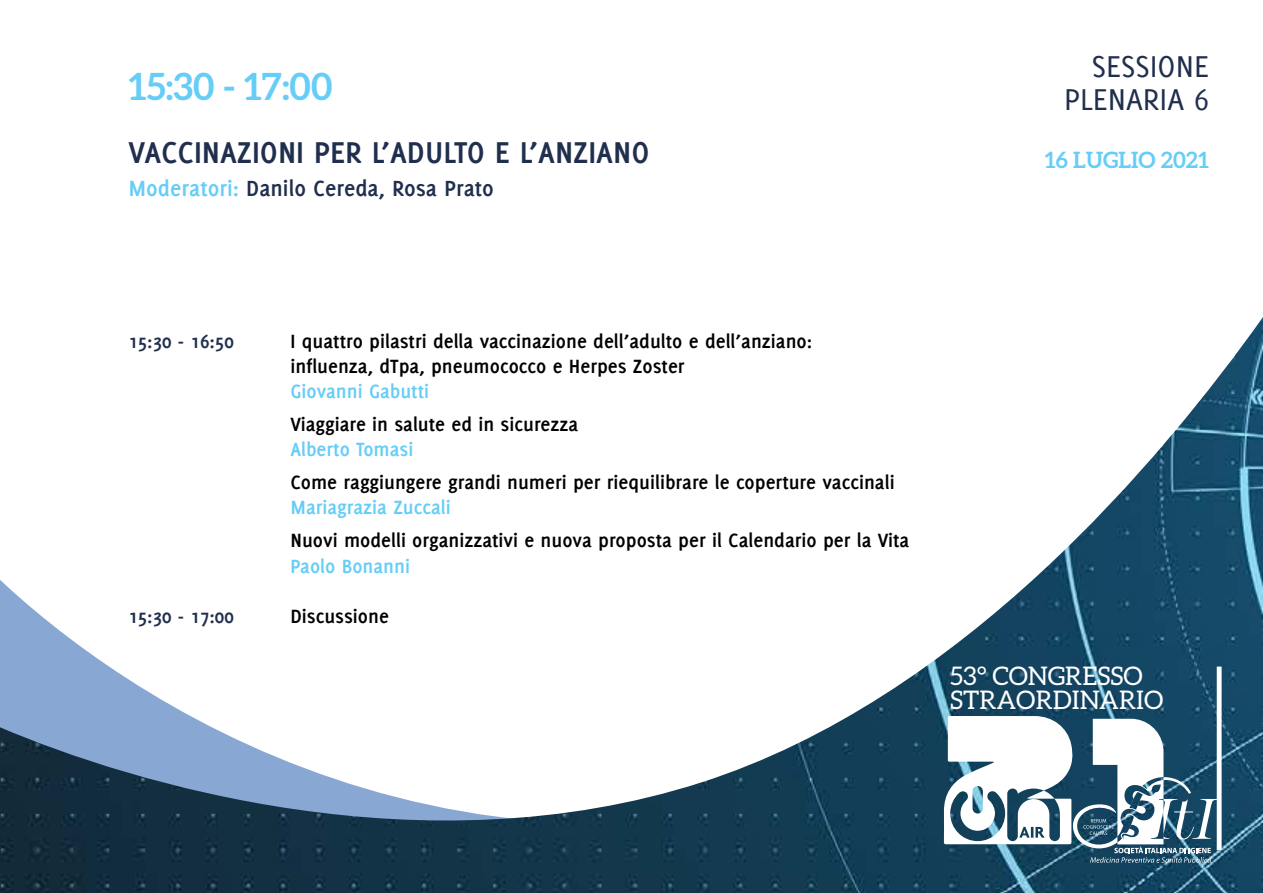
<style>
.page{position:relative;width:1263px;height:893px;background:#fff}
.page>*{position:absolute;margin:0;border:0;box-sizing:border-box;transform-origin:0 0}
.t1{font:700 37.5px "Aleo";color:#66cdf7}
.t2{font:700 33px "Delicious";color:#212f4e}
.t3{font:33px/33px "Delicious";color:#212f4e;text-align:right}
.t4{font:25.65px/23.9px "Aleo";color:#fff}
.t5{font:700 24px "Delicious";color:#212f4e}
.t6{font:700 22.5px "Aleo";color:#66cdf7}
.t7{font:700 21px/25.2px "Delicious";color:#000}
.t8{font:700 21px "Delicious";color:#66cdf7}
.t9{font:700 21px "Delicious";color:#212f4e}
.s1{color:#66cdf7}
</style>
<div class="page">
<img style="left:0;top:317px;width:1263px;height:576px">
<svg style="left:944px;top:716px;width:275px;height:150px"></svg>
<hr style="left:1217px;top:667px;width:4px;height:183px;background:#fff">
<h1 class="t1" style="left:128px;top:65px;width:205px">15:30 - 17:00</h1>
<h2 class="t2" style="left:128px;top:133px;width:522px">VACCINAZIONI PER L’ADULTO E L’ANZIANO</h2>
<p class="t5" style="left:128px;top:174px;width:367px"><span class="s1">Moderatori:</span> Danilo Cereda, Rosa Prato</p>
<h2 class="t3" style="left:1064px;top:49px;width:146px">SESSIONE<br>PLENARIA 6</h2>
<p class="t6" style="left:1045px;top:147px;width:166px">16 LUGLIO 2021</p>
<p class="t9" style="left:128px;top:329px;width:107px">15:30 - 16:50</p>
<p class="t7" style="left:290px;top:328px;width:523px">I quattro pilastri della vaccinazione dell’adulto e dell’anziano: influenza, dTpa, pneumococco e Herpes Zoster</p>
<p class="t8" style="left:290px;top:379px;width:140px">Giovanni Gabutti</p>
<p class="t7" style="left:290px;top:411px;width:289px">Viaggiare in salute ed in sicurezza</p>
<p class="t8" style="left:290px;top:437px;width:124px">Alberto Tomasi</p>
<p class="t7" style="left:290px;top:469px;width:606px">Come raggiungere grandi numeri per riequilibrare le coperture vaccinali</p>
<p class="t8" style="left:290px;top:495px;width:162px">Mariagrazia Zuccali</p>
<p class="t7" style="left:290px;top:528px;width:620px">Nuovi modelli organizzativi e nuova proposta per il Calendario per la Vita</p>
<p class="t8" style="left:290px;top:554px;width:121px">Paolo Bonanni</p>
<p class="t9" style="left:128px;top:604px;width:107px">15:30 - 17:00</p>
<p class="t7" style="left:290px;top:603px;width:100px">Discussione</p>
<p class="t4" style="left:950px;top:664px;width:215px">53° CONGRESSO<br>STRAORDINARIO</p>
</div>
